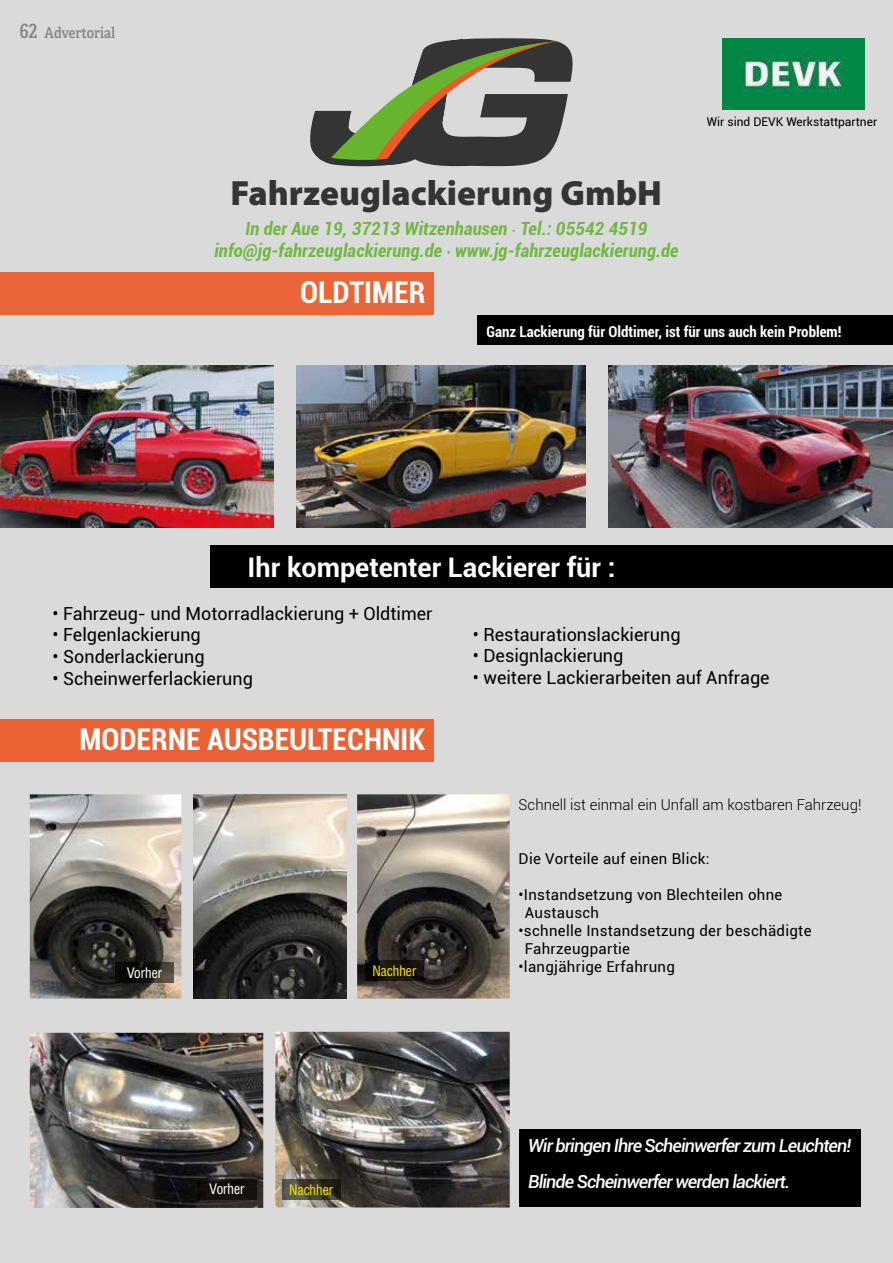
<style>
.page{position:relative;width:893px;height:1263px;background:#dadada}
.page>*{position:absolute;margin:0;border:0;box-sizing:border-box;transform-origin:0 0}
.t1{font:900 35.25px "Myriad Pro";color:#343434}
.t2{font:700 condensed 30px "Roboto";color:#fff}
.t3{font:700 27px "Roboto";color:#fff}
.t4{font:italic 700 condensed 18.15px/21.8px "Roboto";letter-spacing:.01em;color:#72b741;text-align:center}
.t5{font:18px "Roboto";color:#000}
.t6{font:italic 500 18px/36px "Roboto";letter-spacing:-.05em;color:#fff}
.t7{font:15px/18px "Roboto";letter-spacing:.02em;color:#000}
.t8{font:700 condensed 15px "Roboto";color:#fff}
.t9{font:300 15px "Roboto";color:#000}
.t10{font:15px "Helvetica Two BQ";color:#f2e600}
.t11{font:15px "Adelle Condensed Sb";color:#878787}
.t12{font:15px "Helvetica Two BQ";color:#fff}
.t13{font:12px "Roboto";color:#000}
.s1{font-size:19.5px}
.s2{font-family:"Minion Pro";font-weight:400;font-style:normal;font-stretch:normal}
.s3{font-family:"Myriad Pro";font-weight:600;font-style:normal}
</style>
<div class="page">
<div style="left:210px;top:546px;width:683px;height:42px;background:#000"></div>
<img style="left:722px;top:38px;width:142px;height:72px">
<div style="left:0;top:719px;width:434px;height:42px;background:#ea6133"></div>
<img style="left:275px;top:1032px;width:235px;height:175px">
<img style="left:30px;top:1033px;width:233px;height:175px">
<img style="left:198px;top:1179px;width:58px;height:20px">
<img style="left:282px;top:1179px;width:58px;height:20px">
<div style="left:519px;top:1129px;width:341px;height:78px;background:#000"></div>
<div style="left:0;top:272px;width:434px;height:43px;background:#ea653a"></div>
<div style="left:478px;top:316px;width:415px;height:29px;background:#000"></div>
<img style="left:30px;top:794px;width:151px;height:204px">
<img style="left:193px;top:794px;width:153px;height:204px">
<img style="left:115px;top:963px;width:59px;height:20px">
<img style="left:357px;top:794px;width:153px;height:204px">
<img style="left:365px;top:961px;width:59px;height:20px">
<svg style="left:310px;top:38px;width:263px;height:129px"></svg>
<img style="left:0;top:365px;width:273px;height:162px">
<img style="left:296px;top:365px;width:290px;height:162px">
<img style="left:609px;top:366px;width:284px;height:161px">
<p class="t11" style="left:19px;top:22px;width:97px"><span class="s1">62</span> Advertorial</p>
<h1 class="t1" style="left:231px;top:170px;width:433px">Fahrzeuglackierung GmbH</h1>
<p class="t4" style="left:214px;top:217px;width:466px">In der Aue 19, 37213 Witzenhausen <span class="s2">·</span> Tel.: 05542 4519 info@jg-fahrzeuglackierung.de <span class="s3">·</span> www.jg-fahrzeuglackierung.de</p>
<h2 class="t2" style="left:300px;top:271px;width:127px">OLDTIMER</h2>
<p class="t13" style="left:707px;top:113px;width:172px">Wir sind DEVK Werkstattpartner</p>
<p class="t8" style="left:486px;top:321px;width:357px">Ganz Lackierung für Oldtimer, ist für uns auch kein Problem!</p>
<h3 class="t3" style="left:248px;top:548px;width:369px">Ihr kompetenter Lackierer für :</h3>
<p class="t5" style="left:53px;top:601px;width:381px">• Fahrzeug- und Motorradlackierung + Oldtimer</p>
<p class="t5" style="left:53px;top:622px;width:150px">• Felgenlackierung</p>
<p class="t5" style="left:53px;top:644px;width:153px">• Sonderlackierung</p>
<p class="t5" style="left:53px;top:665px;width:202px">• Scheinwerferlackierung</p>
<h2 class="t2" style="left:79px;top:718px;width:347px">MODERNE AUSBEULTECHNIK</h2>
<p class="t12" style="left:127px;top:963px;width:37px">Vorher</p>
<p class="t10" style="left:373px;top:962px;width:45px">Nachher</p>
<p class="t5" style="left:473px;top:622px;width:209px">• Restaurationslackierung</p>
<p class="t5" style="left:473px;top:643px;width:152px">• Designlackierung</p>
<p class="t5" style="left:473px;top:665px;width:298px">• weitere Lackierarbeiten auf Anfrage</p>
<p class="t9" style="left:519px;top:794px;width:344px">Schnell ist einmal ein Unfall am kostbaren Fahrzeug!</p>
<p class="t7" style="left:519px;top:849px;width:193px">Die Vorteile auf einen Blick:</p>
<p class="t7" style="left:525px;top:885px;width:259px;text-indent:-6px">•Instandsetzung von Blechteilen ohne<br>Austausch</p>
<p class="t7" style="left:525px;top:921px;width:288px;text-indent:-6px">•schnelle Instandsetzung der beschädigte<br>Fahrzeugpartie</p>
<p class="t7" style="left:519px;top:957px;width:158px">•langjährige Erfahrung</p>
<p class="t12" style="left:209px;top:1180px;width:37px">Vorher</p>
<p class="t10" style="left:289px;top:1181px;width:45px">Nachher</p>
<p class="t6" style="left:528px;top:1127px;width:325px">Wir bringen Ihre Scheinwerfer zum Leuchten!<br>Blinde Scheinwerfer werden lackiert.</p>
</div>
